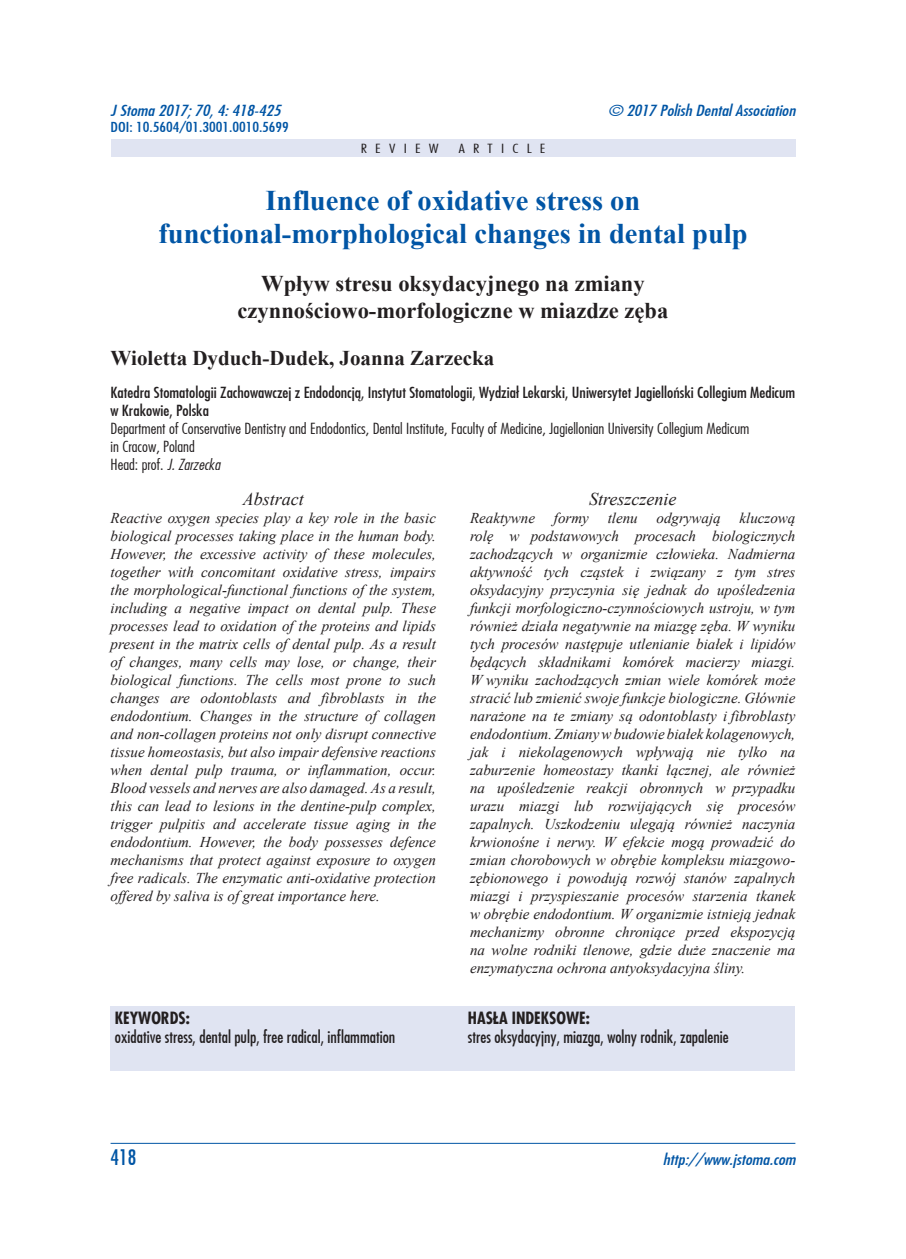
<style>
.page{position:relative;width:906px;height:1259px;background:#fff}
.page>*{position:absolute;margin:0;border:0;box-sizing:border-box;transform-origin:0 0}
.t1{font:700 28.5px/33px "Times New Roman";color:#0155a5;text-align:center}
.t2{font:700 22.5px/27px "Times New Roman";color:#231f20;text-align:center}
.t3{font:700 21px "Times New Roman";color:#231f20}
.t4{font:21px "Fujiyama";color:#0155a5}
.t5{font:italic 18px "Times New Roman";color:#231f20}
.t6{font:16.5px "Fujiyama";color:#231f20}
.t7{font:700 16.5px "Fujiyama";color:#231f20}
.t8{font:italic 15px/18px "Times New Roman";color:#231f20;text-align:justify}
.t9{font:300 15px/18px "Fujiyama";color:#231f20;scale:1.1 1}
.t10{font:15px/18px "Fujiyama";color:#231f20;scale:1.1 1}
.t11{font:italic 15px "Fujiyama";color:#0155a5;scale:1.2 1}
.t12{font:13.5px "Fujiyama";color:#0155a5;scale:1.2 1}
.t13{font:300 12.3px "Fujiyama";letter-spacing:.5em;color:#231f20;scale:1.33 1}
.s1{font-style:italic}
</style>
<div class="page">
<hr style="left:111px;top:1143px;width:684px;height:1px;background:#0155a5">
<div style="left:111px;top:140px;width:684px;height:17px;background:#e0e4f2"></div>
<div style="left:111px;top:1006px;width:684px;height:65px;background:#e0e4f2"></div>
<p class="t11" style="left:111px;top:100px;width:143px">J Stoma 2017; 70, 4: 418-425</p>
<p class="t11" style="left:608px;top:100px;width:157px">© 2017 Polish Dental Association</p>
<p class="t12" style="left:111px;top:118px;width:150px">DOI: 10.5604/01.3001.0010.5699</p>
<p class="t13" style="left:361px;top:140px;width:60px">REVIEW</p>
<p class="t13" style="left:459px;top:140px;width:67px">ARTICLE</p>
<h1 class="t1" style="left:158px;top:183px;width:591px">Influence of oxidative stress on functional-morphological changes in dental pulp</h1>
<h2 class="t2" style="left:238px;top:269px;width:432px">Wpływ stresu oksydacyjnego na zmiany czynnościowo-morfologiczne w miazdze zęba</h2>
<h3 class="t3" style="left:111px;top:343px;width:385px">Wioletta Dyduch-Dudek, Joanna Zarzecka</h3>
<p class="t10" style="left:111px;top:383px;width:624px">Katedra Stomatologii Zachowawczej z Endodoncją, Instytut Stomatologii, Wydział Lekarski, Uniwersytet Jagielloński Collegium Medicum w Krakowie, Polska</p>
<p class="t9" style="left:111px;top:419px;width:582px">Department of Conservative Dentistry and Endodontics, Dental Institute, Faculty of Medicine, Jagiellonian University Collegium Medicum in Cracow, Poland<br>Head: prof. <span class="s1">J. Zarzecka</span></p>
<p class="t5" style="left:243px;top:487px;width:63px">Abstract</p>
<p class="t8" style="left:111px;top:509px;width:327px">Reactive oxygen species play a key role in the basic biological processes taking place in the human body.<br>However, the excessive activity of these molecules, together with concomitant oxidative stress, impairs the morphological-functional functions of the system, including a negative impact on dental pulp. These processes lead to oxidation of the proteins and lipids present in the matrix cells of dental pulp. As a result of changes, many cells may lose, or change, their biological functions. The cells most prone to such changes are odontoblasts and fibroblasts in the endodontium. Changes in the structure of collagen and non-collagen proteins not only disrupt connective tissue homeostasis, but also impair defensive reactions when dental pulp trauma, or inflammation, occur.<br>Blood vessels and nerves are also damaged. As a result, this can lead to lesions in the dentine-pulp complex, trigger pulpitis and accelerate tissue aging in the endodontium. However, the body possesses defence mechanisms that protect against exposure to oxygen free radicals. The enzymatic anti-oxidative protection offered by saliva is of great importance here.</p>
<p class="t5" style="left:589px;top:487px;width:89px">Streszczenie</p>
<p class="t8" style="left:470px;top:509px;width:327px;text-indent:269px">kluczową rolę w podstawowych procesach biologicznych zachodzących w organizmie człowieka. Nadmierna aktywność tych cząstek i związany z tym stres oksydacyjny przyczynia się jednak do upośledzenia funkcji morfologiczno-czynnościowych ustroju, w tym również działa negatywnie na miazgę zęba. W wyniku tych procesów następuje utlenianie białek i lipidów będących składnikami komórek macierzy miazgi.<br>W wyniku zachodzących zmian wiele komórek może stracić lub zmienić swoje funkcje biologiczne. Głównie narażone na te zmiany są odontoblasty i fibroblasty endodontium. Zmiany w budowie białek kolagenowych, jak i niekolagenowych wpływają nie tylko na zaburzenie homeostazy tkanki łącznej, ale również na upośledzenie reakcji obronnych w przypadku urazu miazgi lub rozwijających się procesów zapalnych. Uszkodzeniu ulegają również naczynia krwionośne i nerwy. W efekcie mogą prowadzić do zmian chorobowych w obrębie kompleksu miazgowo&shy;zębionowego i powodują rozwój stanów zapalnych miazgi i przyspieszanie procesów starzenia tkanek w obrębie endodontium. W organizmie istnieją jednak mechanizmy obronne chroniące przed ekspozycją na wolne rodniki tlenowe, gdzie duże znaczenie ma enzymatyczna ochrona antyoksydacyjna śliny.</p>
<p class="t8" style="left:470px;top:509px;width:66px">Reaktywne</p>
<p class="t8" style="left:554px;top:509px;width:36px">formy</p>
<p class="t8" style="left:607px;top:509px;width:31px">tlenu</p>
<p class="t8" style="left:656px;top:509px;width:66px">odgrywają</p>
<p class="t7" style="left:115px;top:1007px;width:76px">KEYWORDS:</p>
<p class="t6" style="left:115px;top:1026px;width:282px">oxidative stress, dental pulp, free radical, inflammation</p>
<p class="t7" style="left:468px;top:1007px;width:123px">HASŁA INDEKSOWE:</p>
<p class="t6" style="left:468px;top:1026px;width:262px">stres oksydacyjny, miazga, wolny rodnik, zapalenie</p>
<h3 class="t4" style="left:111px;top:1143px;width:27px">418</h3>
<p class="t11" style="left:663px;top:1149px;width:112px">http://www.jstoma.com</p>
</div>
